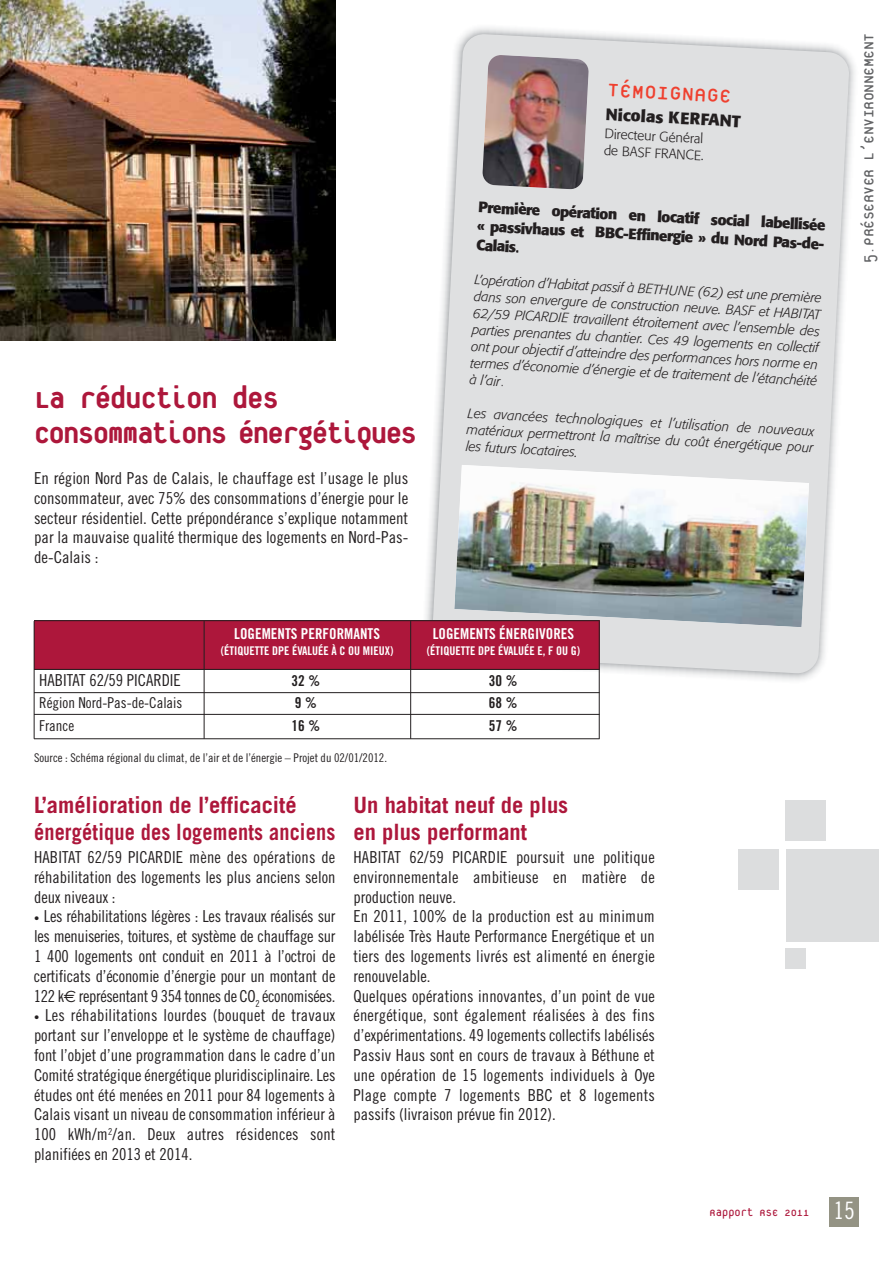
<style>
.page{position:relative;width:893px;height:1263px;background:#fff}
.page>*{position:absolute;margin:0;border:0;box-sizing:border-box;transform-origin:0 0}
.t1{font:800 34.5px/34.5px "Platelet";letter-spacing:-.035em;color:#ad173b}
.t2{font:27px "Platelet";color:#ef402f}
.t3{font:700 22.5px/27px "Trade Gothic";color:#ad173b}
.t4{font:19.5px "Platelet";letter-spacing:-.025em;color:#636466}
.t5{font:16.5px/19.8px "Trade Gothic Cond Eighteen";color:#231f20;text-align:justify}
.t6{font:700 16.5px "Formata";color:#231f20}
.t7{font:700 15px/18.9px "Formata";color:#231f20;text-align:justify}
.t8{font:15px "Trade Gothic Bold Cond Twenty";color:#fff}
.t9{font:15px/22.5px "Trade Gothic Cond Eighteen";color:#231f20}
.t10{font:15px/22.5px "Trade Gothic Bold Cond Twenty";color:#231f20;text-align:justify}
.t11{font:italic 300 13.5px/16.6px "Formata";color:#231f20;text-align:justify}
.t12{font:300 13.5px/16.6px "Formata";color:#231f20}
.t13{font:13.5px "Platelet";color:#ad173b}
.t14{font:12px "Trade Gothic Cond Eighteen";color:#231f20}
.t15{font:12px "Trade Gothic Bold Cond Twenty";color:#fff}
.s1{font-family:"Swiss 721 BT";font-weight:300}
.s2{font-family:"Swiss 721 BT";font-style:normal}
.s3{font-size:10.5px}
.s4{font-family:"Euro Sans"}
.s5{font-family:"Trade Gothic Cond Eighteen";font-size:24px;color:#fff}
</style>
<div class="page">
<div style="left:829px;top:1198px;width:30px;height:29px;background:#949384"></div>
<div style="left:785px;top:849px;width:93px;height:93px;background:#dcddde"></div>
<div style="left:738px;top:849px;width:40px;height:40px;background:#dcddde"></div>
<div style="left:785px;top:949px;width:20px;height:20px;background:#dcddde"></div>
<div style="left:785px;top:800px;width:41px;height:41px;background:#dcddde"></div>
<img style="left:0;top:0;width:335px;height:341px">
<img style="left:426px;top:27px;width:429px;height:661px">
<svg style="left:431px;top:34px;width:418px;height:640px;background:#e1e2e3"></svg>
<img style="left:482px;top:55px;width:107px;height:135px">
<img style="left:454px;top:465px;width:355px;height:162px">
<div style="left:36px;top:673px;width:562px;height:71px;background:#fff"></div>
<div style="left:34px;top:620px;width:565px;height:50px;background:#ad173b"></div>
<hr style="left:34px;top:692px;width:565px;height:1px;background:#231f20">
<hr style="left:34px;top:620px;width:565px;height:1px;background:#231f20">
<hr style="left:34px;top:669px;width:565px;height:1px;background:#231f20">
<hr style="left:34px;top:738px;width:565px;height:1px;background:#231f20">
<hr style="left:34px;top:714px;width:565px;height:1px;background:#231f20">
<hr style="left:204px;top:621px;width:1px;height:118px;background:#231f20">
<hr style="left:34px;top:621px;width:1px;height:118px;background:#231f20">
<hr style="left:410px;top:621px;width:1px;height:118px;background:#231f20">
<hr style="left:599px;top:621px;width:1px;height:118px;background:#231f20">
<h1 class="t1" style="left:34px;top:383px;width:384px">La réduction des consommations énergétiques</h1>
<p class="t5" style="left:34px;top:469px;width:376px">En région Nord Pas de Calais, le chauffage est l’usage le plus consommateur, avec 75% des consommations d’énergie pour le secteur résidentiel. Cette prépondérance s’explique notamment par la mauvaise qualité thermique des logements en Nord-Pas&shy;de-Calais :</p>
<h2 class="t2" style="left:608px;top:71px;width:126px;rotate:3deg">TÉMOIGNAGE</h2>
<p class="t6" style="left:606px;top:107px;width:137px;rotate:3deg">Nicolas KERFANT</p>
<p class="t12" style="left:605px;top:126px;width:101px;rotate:3deg">Directeur Général de BASF FRANCE.</p>
<p class="t7" style="left:479px;top:199px;width:350px;rotate:3deg">Première opération en locatif social labellisée « passivhaus et BBC-Effinergie » du Nord Pas-de-Calais<span class="s1">.</span></p>
<p class="t11" style="left:475px;top:272px;width:349px;rotate:3deg">L’opération d’Habitat passif à BETHUNE (62) est une première dans son envergure de construction neuve. BASF et HABITAT 62/59 PICARDIE travaillent étroitement avec l’ensemble des parties prenantes du chantier. Ces 49 logements en collectif ont pour objectif d’atteindre des performances hors norme en termes d’économie d’énergie et de traitement de l’étanchéité à l’air<span class="s2">.</span></p>
<p class="t11" style="left:468px;top:406px;width:349px;rotate:3deg">Les avancées technologiques et l’utilisation de nouveaux matériaux permettront la maîtrise du coût énergétique pour les futurs locataires.</p>
<p class="t5" style="left:39px;top:671px;width:143px">HABITAT 62/59 PICARDIE</p>
<p class="t9" style="left:39px;top:693px;width:145px">Région Nord-Pas-de-Calais<br>France</p>
<p class="t8" style="left:234px;top:628px;width:147px">LOGEMENTS PERFORMANTS</p>
<p class="t15" style="left:221px;top:646px;width:174px">(ÉTIQUETTE DPE ÉVALUÉE À C OU MIEUX)</p>
<p class="t10" style="left:291px;top:670px;width:30px;text-align:left">32 %<br>9%<br>16 %</p>
<p class="t14" style="left:34px;top:753px;width:354px">Source : Schéma régional du climat, de l’air et de l’énergie – Projet du 02/01/2012.</p>
<p class="t8" style="left:432px;top:628px;width:143px">LOGEMENTS ÉNERGIVORES</p>
<p class="t15" style="left:427px;top:646px;width:155px">(ÉTIQUETTE DPE ÉVALUÉE E, F OU G)</p>
<p class="t10" style="left:488px;top:670px;width:30px">30 % 68 % 57 %</p>
<h3 class="t3" style="left:34px;top:794px;width:303px">L’amélioration de l’efficacité énergétique des logements anciens</h3>
<p class="t5" style="left:34px;top:849px;width:303px">HABITAT 62/59 PICARDIE mène des opérations de réhabilitation des logements les plus anciens selon deux niveaux :</p>
<p class="t5" style="left:34px;top:908px;width:303px"><span class="s3">•</span> Les réhabilitations légères : Les travaux réalisés sur les menuiseries, toitures, et système de chauffage sur 1 400 logements ont conduit en 2011 à l’octroi de certificats d’économie d’énergie pour un montant de 122 k<span class="s4">€</span> représentant 9 354 tonnes de CO<sub>2</sub> économisées.</p>
<p class="t5" style="left:34px;top:1007px;width:303px"><span class="s3">•</span> Les réhabilitations lourdes (bouquet de travaux portant sur l’enveloppe et le système de chauffage) font l’objet d’une programmation dans le cadre d’un Comité stratégique énergétique pluridisciplinaire. Les études ont été menées en 2011 pour 84 logements à Calais visant un niveau de consommation inférieur à 100 kWh/m<sup>2</sup>/an. Deux autres résidences sont planifiées en 2013 et 2014.</p>
<h3 class="t3" style="left:353px;top:794px;width:216px">Un habitat neuf de plus en plus performant</h3>
<p class="t5" style="left:353px;top:849px;width:303px;text-align:left">HABITAT 62/59 PICARDIE poursuit une politique environnementale ambitieuse en matière de production neuve.<br>En 2011, 100% de la production est au minimum labélisée Très Haute Performance Energétique et un tiers des logements livrés est alimenté en énergie renouvelable.<br>Quelques opérations innovantes, d’un point de vue énergétique, sont également réalisées à des fins d’expérimentations. 49 logements collectifs labélisés Passiv Haus sont en cours de travaux à Béthune et une opération de 15 logements individuels à Oye Plage compte 7 logements BBC et 8 logements passifs (livraison prévue fin 2012).</p>
<p class="t4" style="left:855px;top:263px;width:232px;rotate:-90deg">5.PRÉSERVER L’ENVIRONNEMENT</p>
<p class="t13" style="left:709px;top:1203px;width:147px">Rapport RSE 2011 <span class="s5">15</span></p>
</div>
